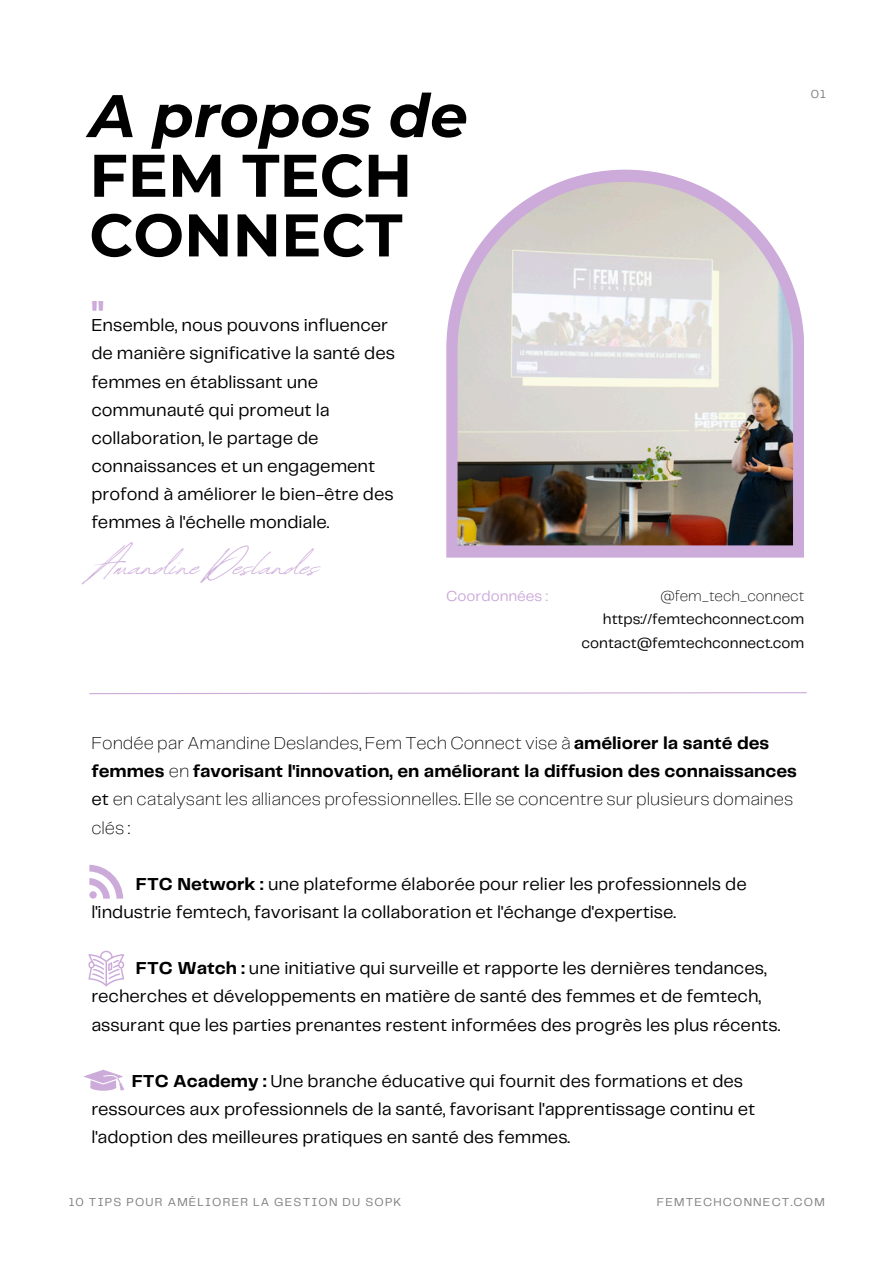
<style>
.page{position:relative;width:894px;height:1264px;background:#fff}
.page>*{position:absolute;margin:0;border:0;box-sizing:border-box;transform-origin:0 0}
.t1{font:700 60px/59.7px "Montserrat";color:#000}
.t2{font:45px "Revive 80 Signature";color:#ccaada}
.t3{font:700 37.5px "Telegraf";color:#ccaada}
.t4{font:18px/28.2px "Telegraf";color:#000}
.t5{font:200 18px/28.2px "Telegraf";color:#000}
.t6{font:15px/23.7px "Telegraf";color:#000;text-align:right}
.t7{font:200 15px "Telegraf";color:#000}
.t8{font:15px "Telegraf";color:#ccaada}
.t9{font:12px "Telegraf";letter-spacing:.1em;color:#7f7f7f}
.s1{font-style:italic}
.s2{font-weight:700}
.s3{font-weight:400}
</style>
<div class="page">
<svg style="left:446px;top:170px;width:358px;height:387px;fill:#ccaada"></svg>
<img style="left:457px;top:182px;width:335px;height:363px">
<svg style="left:89px;top:692px;width:718px;height:2px"></svg>
<svg style="left:89px;top:864px;width:34px;height:34px"></svg>
<svg style="left:88px;top:950px;width:36px;height:36px"></svg>
<svg style="left:84px;top:1069px;width:40px;height:21px"></svg>
<h2 class="t1" style="left:89px;top:86px;width:380px"><span class="s1">A propos de<br></span>FEM TECH<br>CONNECT</h2>
<p class="t3" style="left:91px;top:298px;width:14px">"</p>
<p class="t4" style="left:91px;top:312px;width:305px">Ensemble, nous pouvons influencer de manière significative la santé des femmes en établissant une communauté qui promeut la collaboration, le partage de connaissances et un engagement profond à améliorer le bien-être des femmes à l'échelle mondiale.</p>
<h3 class="t2" style="left:91px;top:532px;width:229px">Amandine Deslandes</h3>
<p class="t8" style="left:446px;top:589px;width:103px">Coordonnées :</p>
<p class="t9" style="left:810px;top:89px;width:17px">01</p>
<h3 class="t7" style="left:660px;top:589px;width:145px">@fem_tech_connect</h3>
<h3 class="t6" style="left:581px;top:608px;width:224px">https://femtechconnect.com contact@femtechconnect.com</h3>
<p class="t5" style="left:91px;top:730px;width:707px">Fondée par Amandine Deslandes, Fem Tech Connect vise à <span class="s2">améliorer la santé des femmes</span> en <span class="s2">favorisant l'innovation, en améliorant la diffusion des connaissances </span><span class="s3">et</span> en catalysant les alliances professionnelles. Elle se concentre sur plusieurs domaines clés :</p>
<p class="t4" style="left:91px;top:870px;width:656px;text-indent:45px"><span class="s2">FTC Network :</span> une plateforme élaborée pour relier les professionnels de l'industrie femtech, favorisant la collaboration et l'échange d'expertise.</p>
<p class="t4" style="left:91px;top:955px;width:690px;text-indent:45px"><span class="s2">FTC Watch :</span> une initiative qui surveille et rapporte les dernières tendances, recherches et développements en matière de santé des femmes et de femtech, assurant que les parties prenantes restent informées des progrès les plus récents.</p>
<p class="t4" style="left:91px;top:1067px;width:665px;text-indent:40px"><span class="s2">FTC Academy :</span> Une branche éducative qui fournit des formations et des ressources aux professionnels de la santé, favorisant l'apprentissage continu et l'adoption des meilleures pratiques en santé des femmes.</p>
<p class="t9" style="left:69px;top:1197px;width:334px">10 TIPS POUR AMÉLIORER LA GESTION DU SOPK</p>
<h4 class="t9" style="left:656px;top:1197px;width:169px">FEMTECHCONNECT.COM</h4>
</div>
